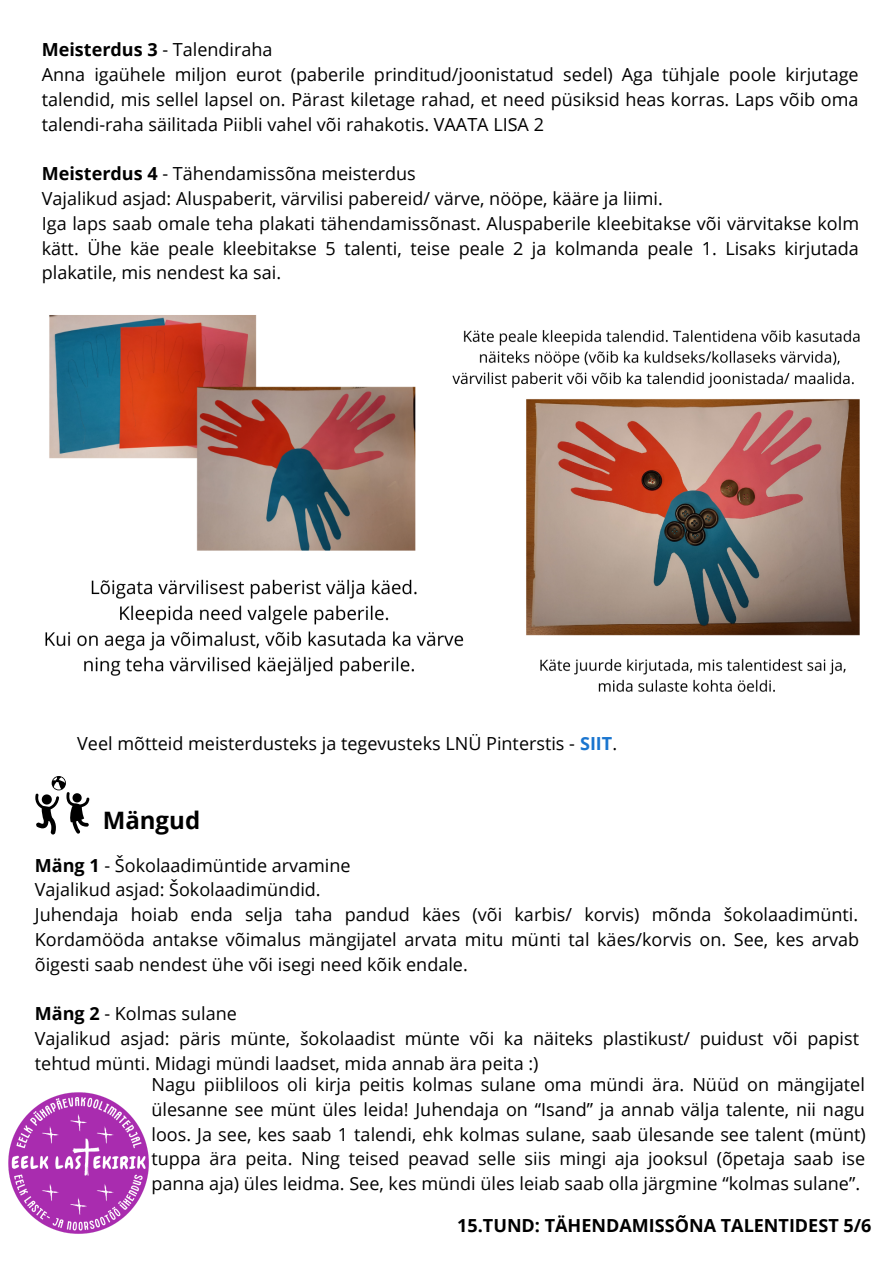
<style>
.page{position:relative;width:894px;height:1264px;background:#fff}
.page>*{position:absolute;margin:0;border:0;box-sizing:border-box;transform-origin:0 0}
.t1{font:700 24px "Open Sans";color:#000}
.t2{font:18px/24.8px "Open Sans";color:#000;text-align:justify}
.t3{font:700 18px "Open Sans";color:#000}
.s1{font-weight:700}
.s2{font-weight:700;color:#1a75cf}
</style>
<div class="page">
<img style="left:8px;top:1092px;width:141px;height:142px">
<svg style="left:35px;top:776px;width:54px;height:58px"></svg>
<img style="left:45px;top:315px;width:815px;height:377px">
<p class="t2" style="left:42px;top:37px;width:232px"><span class="s1">Meisterdus 3</span> - Talendiraha</p>
<p class="t2" style="left:42px;top:62px;width:818px">Anna igaühele miljon eurot (paberile prinditud/joonistatud sedel) Aga tühjale poole kirjutage talendid, mis sellel lapsel on. Pärast kiletage rahad, et need püsiksid heas korras. Laps võib oma talendi-raha säilitada Piibli vahel või rahakotis. VAATA LISA 2</p>
<p class="t2" style="left:42px;top:161px;width:375px"><span class="s1">Meisterdus 4</span> - Tähendamissõna meisterdus</p>
<p class="t2" style="left:42px;top:186px;width:622px">Vajalikud asjad: Aluspaberit, värvilisi pabereid/ värve, nööpe, kääre ja liimi.</p>
<p class="t2" style="left:42px;top:210px;width:818px">Iga laps saab omale teha plakati tähendamissõnast. Aluspaberile kleebitakse või värvitakse kolm kätt. Ühe käe peale kleebitakse 5 talenti, teise peale 2 ja kolmanda peale 1. Lisaks kirjutada plakatile, mis nendest ka sai.</p>
<p class="t2" style="left:77px;top:730px;width:541px">Veel mõtteid meisterdusteks ja tegevusteks LNÜ Pinterstis - <span class="s2">SIIT</span>.</p>
<p class="t1" style="left:103px;top:802px;width:99px">Mängud</p>
<p class="t2" style="left:35px;top:852px;width:317px"><span class="s1">Mäng 1</span> - Šokolaadimüntide arvamine</p>
<p class="t2" style="left:35px;top:877px;width:287px">Vajalikud asjad: Šokolaadimündid.</p>
<p class="t2" style="left:35px;top:901px;width:825px">Juhendaja hoiab enda selja taha pandud käes (või karbis/ korvis) mõnda šokolaadimünti.<br>Kordamööda antakse võimalus mängijatel arvata mitu münti tal käes/korvis on. See, kes arvab õigesti saab nendest ühe või isegi need kõik endale.</p>
<p class="t2" style="left:35px;top:1000px;width:203px"><span class="s1">Mäng 2</span> - Kolmas sulane</p>
<p class="t2" style="left:35px;top:1025px;width:825px">Vajalikud asjad: päris münte, šokolaadist münte või ka näiteks plastikust/ puidust või papist tehtud münti. Midagi mündi laadset, mida annab ära peita :)</p>
<p class="t2" style="left:151px;top:1071px;width:715px">Nagu piibliloos oli kirja peitis kolmas sulane oma mündi ära. Nüüd on mängijatel ülesanne see münt üles leida! Juhendaja on “Isand” ja annab välja talente, nii nagu loos. Ja see, kes saab 1 talendi, ehk kolmas sulane, saab ülesande see talent (münt) tuppa ära peita. Ning teised peavad selle siis mingi aja jooksul (õpetaja saab ise panna aja) üles leidma. See, kes mündi üles leiab saab olla järgmine “kolmas sulane”.</p>
<p class="t3" style="left:457px;top:1212px;width:415px">15.TUND: TÄHENDAMISSÕNA TALENTIDEST 5/6</p>
</div>
